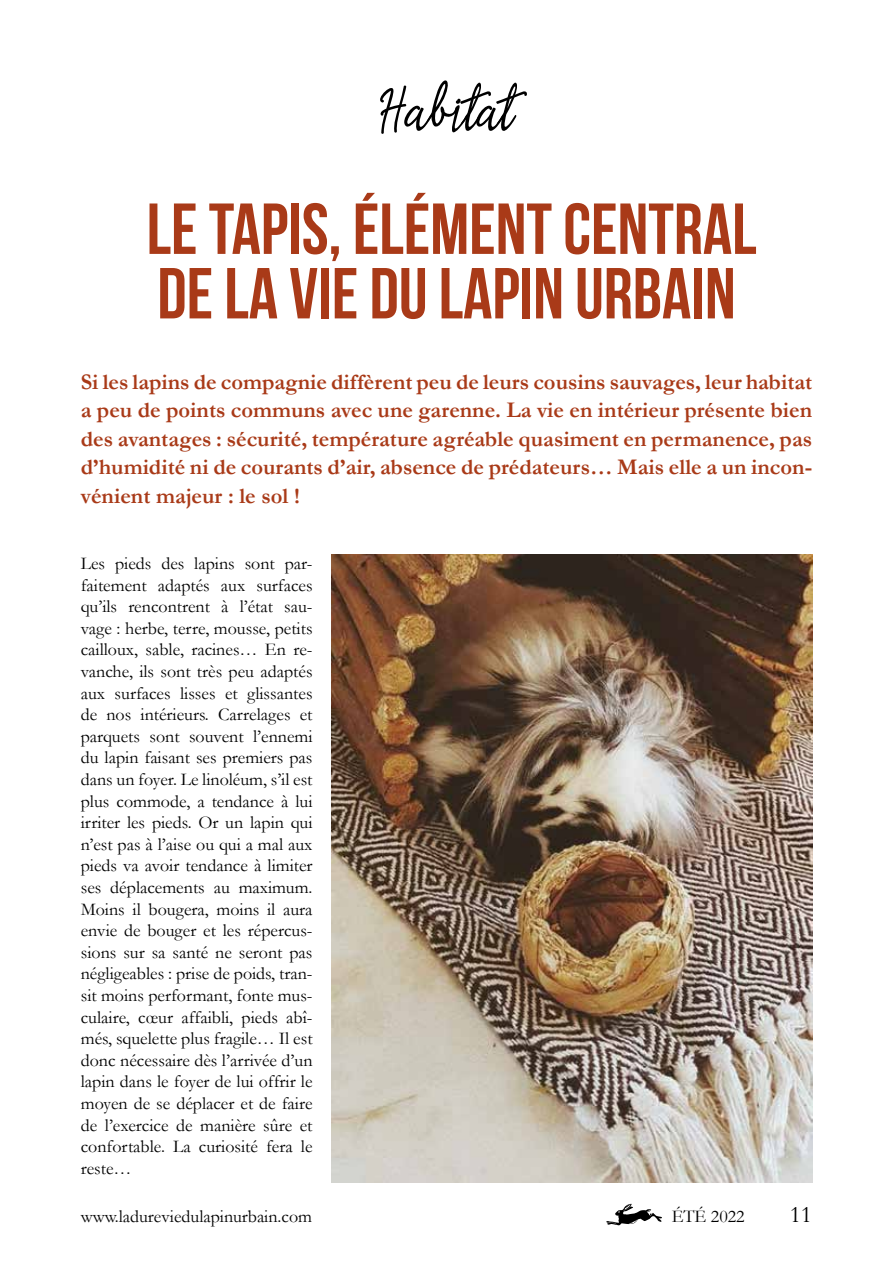
<style>
.page{position:relative;width:893px;height:1263px;background:#fff}
.page>*{position:absolute;margin:0;border:0;box-sizing:border-box;transform-origin:0 0}
.t1{font:72px/64.5px "Bebas Neue";color:#a93a18}
.t2{font:58.5px "Mutiara";color:#000}
.t3{font:24px "Garamond";color:#000}
.t4{font:700 22.5px/28.5px "Garamond";color:#a93a18;text-align:justify}
.t5{font:18px/21.6px "Garamond";color:#000;text-align:justify}
</style>
<div class="page">
<svg style="left:606px;top:1204px;width:56px;height:21px"></svg>
<img style="left:332px;top:555px;width:480px;height:627px">
<h2 class="t2" style="left:381px;top:78px;width:133px">Habitat</h2>
<h1 class="t1" style="left:147px;top:196px;width:611px">LE TAPIS, ÉLÉMENT CENTRAL<br>DE LA VIE DU LAPIN URBAIN</h1>
<p class="t4" style="left:81px;top:368px;width:733px">Si les lapins de compagnie diffèrent peu de leurs cousins sauvages, leur habitat a peu de points communs avec une garenne. La vie en intérieur présente bien des avantages : sécurité, température agréable quasiment en permanence, pas d’humidité ni de courants d’air, absence de prédateurs… Mais elle a un incon&shy;vénient majeur : le sol !</p>
<p class="t5" style="left:81px;top:552px;width:233px">Les pieds des lapins sont par&shy;faitement adaptés aux surfaces qu’ils rencontrent à l’état sau&shy;vage : herbe, terre, mousse, petits cailloux, sable, racines… En re&shy;vanche, ils sont très peu adaptés aux surfaces lisses et glissantes de nos intérieurs. Carrelages et parquets sont souvent l’ennemi du lapin faisant ses premiers pas dans un foyer. Le linoléum, s’il est plus commode, a tendance à lui irriter les pieds. Or un lapin qui n’est pas à l’aise ou qui a mal aux pieds va avoir tendance à limiter ses déplacements au maximum.<br>Moins il bougera, moins il aura envie de bouger et les répercus&shy;sions sur sa santé ne seront pas négligeables : prise de poids, tran&shy;sit moins performant, fonte mus&shy;culaire, cœur affaibli, pieds abî&shy;més, squelette plus fragile… Il est donc nécessaire dès l’arrivée d’un lapin dans le foyer de lui offrir le moyen de se déplacer et de faire de l’exercice de manière sûre et confortable. La curiosité fera le reste…</p>
<p class="t5" style="left:81px;top:1205px;width:233px">www.ladureviedulapinurbain.com</p>
<p class="t5" style="left:672px;top:1205px;width:74px">ÉTÉ 2022</p>
<h3 class="t3" style="left:790px;top:1199px;width:24px">11</h3>
</div>
